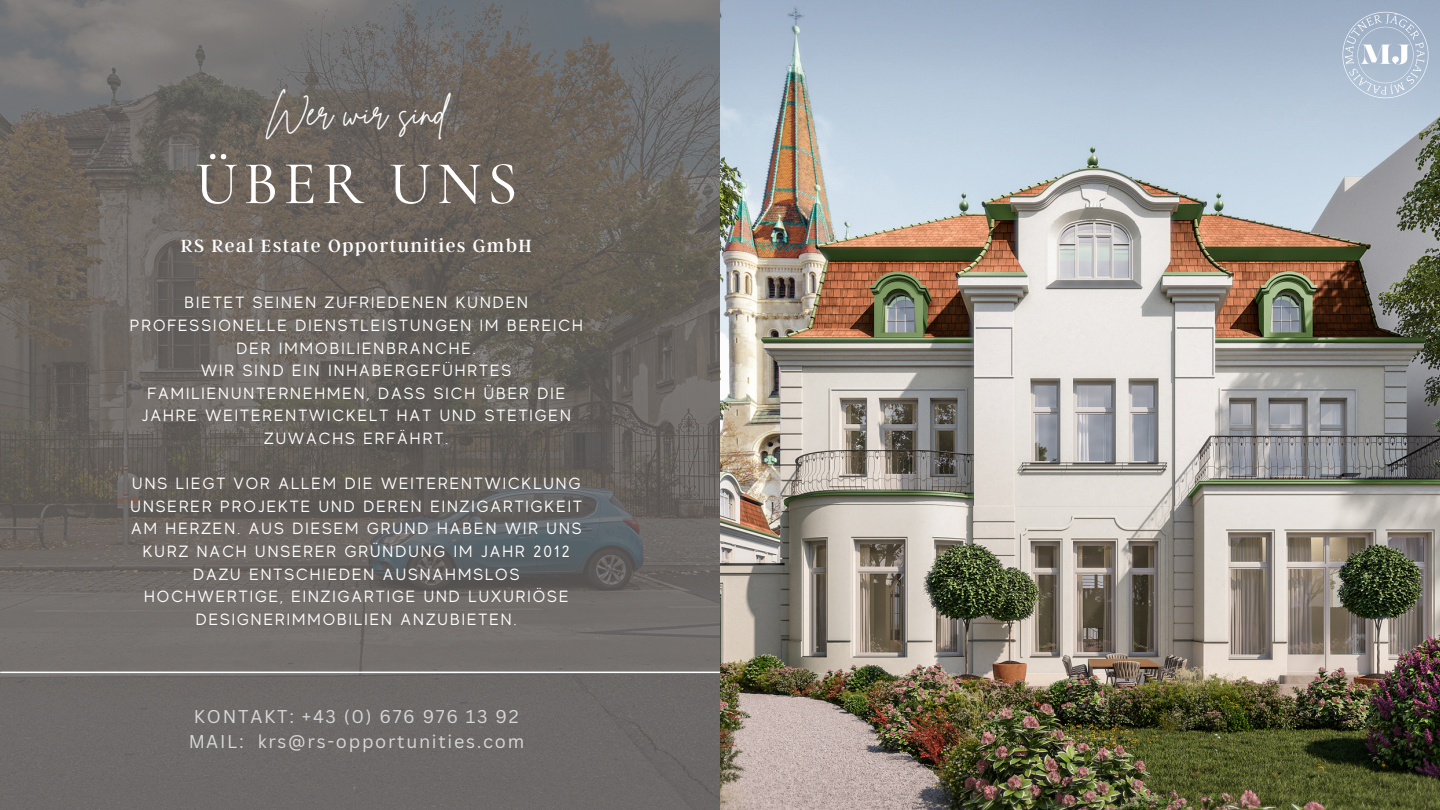
<style>
.page{position:relative;width:1440px;height:810px;background:#fff}
.page>*{position:absolute;margin:0;border:0;box-sizing:border-box;transform-origin:0 0}
.t1{font:500 61.4px "Cormorant Garamond";letter-spacing:.085em;color:#fff}
.t2{font:35.9px "Brittany Signature";color:#fff}
.t3{font:19.7px "Argent CF";letter-spacing:.08em;color:#fff}
.t4{font:18px/24.8px "Canva Sans";letter-spacing:.095em;color:#fff;text-align:center}
.t5{font:16.2px/22.6px "MADE Evolve Sans";letter-spacing:.125em;color:#fff;text-align:center}
</style>
<div class="page">
<img style="left:0;top:0;width:1440px;height:810px">
<hr style="left:1px;top:672px;width:1439px;height:1px;background:#fff">
<img style="left:1278px;top:0;width:162px;height:162px">
<p class="t2" style="left:266px;top:88px;width:181px">Wer wir sind</p>
<p class="t1" style="left:195px;top:146px;width:324px">ÜBER UNS</p>
<p class="t3" style="left:181px;top:233px;width:352px">RS Real Estate Opportunities GmbH</p>
<p class="t5" style="left:130px;top:292px;width:454px">BIETET SEINEN ZUFRIEDENEN KUNDEN<br>PROFESSIONELLE DIENSTLEISTUNGEN IM BEREICH<br>DER IMMOBILIENBRANCHE.</p>
<p class="t5" style="left:142px;top:360px;width:430px">WIR SIND EIN INHABERGEFÜHRTES<br>FAMILIENUNTERNEHMEN, DASS SICH ÜBER DIE<br>JAHRE WEITERENTWICKELT HAT UND STETIGEN<br>ZUWACHS ERFÄHRT.</p>
<p class="t5" style="left:131px;top:473px;width:453px">UNS LIEGT VOR ALLEM DIE WEITERENTWICKLUNG UNSERER PROJEKTE UND DEREN EINZIGARTIGKEIT AM HERZEN. AUS DIESEM GRUND HABEN WIR UNS KURZ NACH UNSERER GRÜNDUNG IM JAHR 2012<br>DAZU ENTSCHIEDEN AUSNAHMSLOS HOCHWERTIGE, EINZIGARTIGE UND LUXURIÖSE DESIGNERIMMOBILIEN ANZUBIETEN.</p>
<p class="t4" style="left:188px;top:704px;width:337px">KONTAKT: +43 (0) 676 976 13 92<br>MAIL: krs@rs-opportunities.com</p>
</div>
